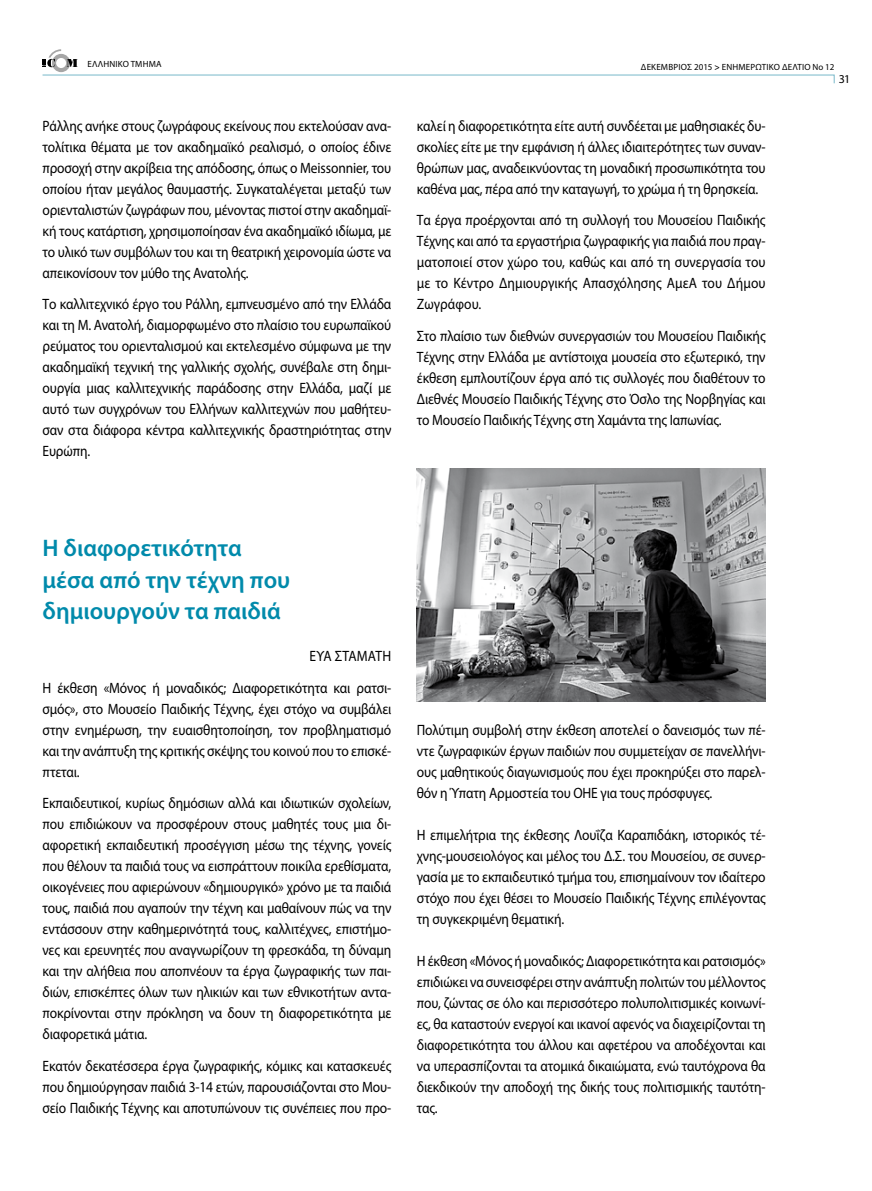
<style>
.page{position:relative;width:872px;height:1191px;background:#fff}
.page>*{position:absolute;margin:0;border:0;box-sizing:border-box;transform-origin:0 0}
.t1{font:600 24px/31.5px "Myriad Pro";color:#008aab}
.t2{font:15px/21px "Myriad Pro";letter-spacing:-.01em;color:#000;text-align:justify;scale:.9 1}
.t3{font:12px "Myriad Pro";color:#000}
.t4{font:9px "Myriad Pro";letter-spacing:.02em;color:#000}
.s1{font-weight:600}
</style>
<div class="page">
<svg style="left:42px;top:49px;width:793px;height:35px"></svg>
<img style="left:417px;top:468px;width:348px;height:233px">
<p class="t4" style="left:87px;top:59px;width:76px">ΕΛΛΗΝΙΚΟ ΤΜΗΜΑ</p>
<p class="t4" style="left:641px;top:62px;width:7px">δεκεμ</p>
<p class="t4" style="left:668px;top:62px;width:11px">βριοσ</p>
<p class="t4" style="left:694px;top:62px;width:35px">2015 <span class="s1">&gt;</span> ενημερ</p>
<p class="t4" style="left:755px;top:62px;width:12px">ωτικο</p>
<p class="t4" style="left:782px;top:62px;width:6px">δελτιο</p>
<p class="t4" style="left:812px;top:62px;width:23px">Νο 12</p>
<p class="t2" style="left:43px;top:115px;width:389px">Ράλλης ανήκε στους ζωγράφους εκείνους που εκτελούσαν ανα&shy;τολίτικα θέματα με τον ακαδημαϊκό ρεαλισμό, ο οποίος έδινε προσοχή στην ακρίβεια της απόδοσης, όπως ο Meissonnier, του οποίου ήταν μεγάλος θαυμαστής. Συγκαταλέγεται μεταξύ των οριενταλιστών ζωγράφων που, μένοντας πιστοί στην ακαδημαϊ&shy;κή τους κατάρτιση, χρησιμοποίησαν ένα ακαδημαϊκό ιδίωμα, με το υλικό των συμβόλων του και τη θεατρική χειρονομία ώστε να απεικονίσουν τον μύθο της Ανατολής.</p>
<p class="t2" style="left:43px;top:293px;width:389px">Το καλλιτεχνικό έργο του Ράλλη, εμπνευσμένο από την Ελλάδα και τη Μ. Ανατολή, διαμορφωμένο στο πλαίσιο του ευρωπαϊκού ρεύματος του οριενταλισμού και εκτελεσμένο σύμφωνα με την ακαδημαϊκή τεχνική της γαλλικής σχολής, συνέβαλε στη δημι&shy;ουργία μιας καλλιτεχνικής παράδοσης στην Ελλάδα, μαζί με αυτό των συγχρόνων του Ελλήνων καλλιτεχνών που μαθήτευ&shy;σαν στα διάφορα κέντρα καλλιτεχνικής δραστηριότητας στην Ευρώπη.</p>
<p class="t2" style="left:417px;top:115px;width:389px">καλεί η διαφορετικότητα είτε αυτή συνδέεται με μαθησιακές δυ&shy;σκολίες είτε με την εμφάνιση ή άλλες ιδιαιτερότητες των συναν&shy;θρώπων μας, αναδεικνύοντας τη μοναδική προσωπικότητα του καθένα μας, πέρα από την καταγωγή, το χρώμα ή τη θρησκεία.</p>
<p class="t2" style="left:417px;top:209px;width:389px">Τα έργα προέρχονται από τη συλλογή του Μουσείου Παιδικής Τέχνης και από τα εργαστήρια ζωγραφικής για παιδιά που πραγ&shy;ματοποιεί στον χώρο του, καθώς και από τη συνεργασία του με το Κέντρο Δημιουργικής Απασχόλησης ΑμεΑ του Δήμου Ζωγράφου.</p>
<p class="t2" style="left:417px;top:325px;width:389px">Στο πλαίσιο των διεθνών συνεργασιών του Μουσείου Παιδικής Τέχνης στην Ελλάδα με αντίστοιχα μουσεία στο εξωτερικό, την έκθεση εμπλουτίζουν έργα από τις συλλογές που διαθέτουν το Διεθνές Μουσείο Παιδικής Τέχνης στο Όσλο της Νορβηγίας και το Μουσείο Παιδικής Τέχνης στη Χαμάντα της Ιαπωνίας.</p>
<h1 class="t1" style="left:43px;top:531px;width:249px">H διαφορετικότητα μέσα από την τέχνη που δημιουργούν τα παιδιά</h1>
<p class="t2" style="left:43px;top:640px;width:389px;line-height:31.5px;text-align:right">ΕΥΑ ΣΤΑΜΑΤΗ<br>Η έκθεση «Μόνος ή μοναδικός; Διαφορετικότητα και ρατσι-</p>
<p class="t2" style="left:43px;top:698px;width:389px">σμός», στο Μουσείο Παιδικής Τέχνης, έχει στόχο να συμβάλει στην ενημέρωση, την ευαισθητοποίηση, τον προβληματισμό και την ανάπτυξη της κριτικής σκέψης του κοινού που το επισκέ&shy;πτεται.</p>
<p class="t2" style="left:43px;top:792px;width:389px">Εκπαιδευτικοί, κυρίως δημόσιων αλλά και ιδιωτικών σχολείων, που επιδιώκουν να προσφέρουν στους μαθητές τους μια δι&shy;αφορετική εκπαιδευτική προσέγγιση μέσω της τέχνης, γονείς που θέλουν τα παιδιά τους να εισπράττουν ποικίλα ερεθίσματα, οικογένειες που αφιερώνουν «δημιουργικό» χρόνο με τα παιδιά τους, παιδιά που αγαπούν την τέχνη και μαθαίνουν πώς να την εντάσσουν στην καθημερινότητά τους, καλλιτέχνες, επιστήμο&shy;νες και ερευνητές που αναγνωρίζουν τη φρεσκάδα, τη δύναμη και την αλήθεια που αποπνέουν τα έργα ζωγραφικής των παι&shy;διών, επισκέπτες όλων των ηλικιών και των εθνικοτήτων αντα&shy;ποκρίνονται στην πρόκληση να δουν τη διαφορετικότητα με διαφορετικά μάτια.</p>
<p class="t2" style="left:43px;top:1055px;width:389px">Εκατόν δεκατέσσερα έργα ζωγραφικής, κόμικς και κατασκευές που δημιούργησαν παιδιά 3-14 ετών, παρουσιάζονται στο Μου&shy;σείο Παιδικής Τέχνης και αποτυπώνουν τις συνέπειες που προ-</p>
<p class="t2" style="left:417px;top:719px;width:389px">Πολύτιμη συμβολή στην έκθεση αποτελεί ο δανεισμός των πέ&shy;ντε ζωγραφικών έργων παιδιών που συμμετείχαν σε πανελλήνι&shy;ους μαθητικούς διαγωνισμούς που έχει προκηρύξει στο παρελ&shy;θόν η Ύπατη Αρμοστεία του ΟΗΕ για τους πρόσφυγες.</p>
<p class="t2" style="left:417px;top:824px;width:389px">Η επιμελήτρια της έκθεσης Λουΐζα Καραπιδάκη, ιστορικός τέ&shy;χνης-μουσειολόγος και μέλος του Δ.Σ. του Μουσείου, σε συνερ&shy;γασία με το εκπαιδευτικό τμήμα του, επισημαίνουν τον ιδαίτερο στόχο που έχει θέσει το Μουσείο Παιδικής Τέχνης επιλέγοντας τη συγκεκριμένη θεματική.</p>
<p class="t2" style="left:417px;top:950px;width:389px">Η έκθεση «Μόνος ή μοναδικός; Διαφορετικότητα και ρατσισμός» επιδιώκει να συνεισφέρει στην ανάπτυξη πολιτών του μέλλοντος που, ζώντας σε όλο και περισσότερο πολυπολιτισμικές κοινωνί&shy;ες, θα καταστούν ενεργοί και ικανοί αφενός να διαχειρίζονται τη διαφορετικότητα του άλλου και αφετέρου να αποδέχονται και να υπερασπίζονται τα ατομικά δικαιώματα, ενώ ταυτόχρονα θα διεκδικούν την αποδοχή της δικής τους πολιτισμικής ταυτότη&shy;τας.</p>
<p class="t3" style="left:838px;top:72px;width:13px">31</p>
</div>
